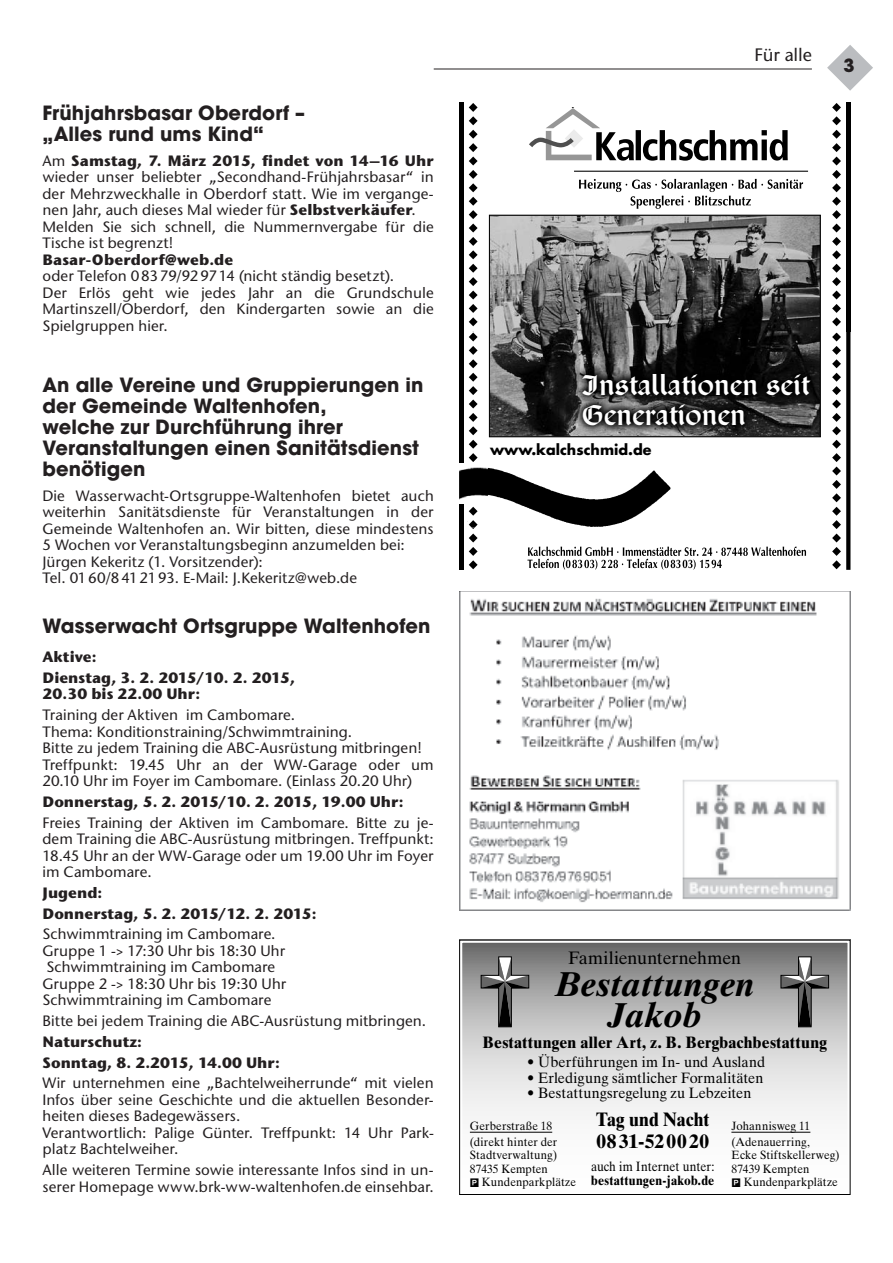
<style>
.page{position:relative;width:893px;height:1263px;background:#fff}
.page>*{position:absolute;margin:0;border:0;box-sizing:border-box;transform-origin:0 0}
.t1{font:italic 700 34.5px/31.5px "Times Ten LT";color:#000;text-align:center}
.t2{font:30px/30px "San Marco LTCYR";color:#fff}
.t3{font:700 19.5px/21px "Avant Garde LT";letter-spacing:.005em;color:#231f20}
.t4{font:700 19.5px/22.5px "Times Ten LT";letter-spacing:.01em;color:#000;scale:.9 1}
.t5{font:18px "Times Ten LT";letter-spacing:-.015em;color:#000}
.t6{font:500 18px "ITC Stone Sans";letter-spacing:-.015em;color:#231f20}
.t7{font:700 18px "Avant Garde LT";color:#231f20}
.t8{font:700 16.5px "Times Ten LT";letter-spacing:.01em;color:#000;scale:.96 1}
.t9{font:500 15px/16.5px "ITC Stone Sans";letter-spacing:.005em;color:#231f20}
.t10{font:700 15px/20.7px "ITC Stone Sans";color:#231f20}
.t11{font:15px "Times Ten LT";letter-spacing:.005em;color:#000;scale:.96 1}
.t12{font:700 14.25px "Futura LT";color:#000}
.t13{font:700 13.5px "Times Ten LT";letter-spacing:.015em;color:#000;scale:.9 1}
.t14{font:13.5px "Times Ten LT";letter-spacing:.005em;color:#000;scale:.9 1}
.t15{font:12px/15.6px "Times Ten LT";letter-spacing:.005em;color:#000;scale:.95 1}
.s1{font-weight:700}
</style>
<div class="page">
<svg style="left:827px;top:45px;width:46px;height:46px"></svg>
<hr style="left:434px;top:69px;width:378px;height:1px;background:#231f20">
<hr style="left:459px;top:102px;width:4px;height:230px;background:#000">
<hr style="left:846px;top:102px;width:4px;height:230px;background:#000">
<hr style="left:574px;top:171px;width:234px;height:1px;background:#000">
<svg style="left:579px;top:179px;width:224px;height:30px"></svg>
<hr style="left:459px;top:332px;width:4px;height:238px;background:#000">
<svg style="left:469px;top:103px;width:9px;height:224px"></svg>
<svg style="left:469px;top:332px;width:381px;height:238px"></svg>
<hr style="left:459px;top:463px;width:28px;height:4px;background:#fff">
<img style="left:463px;top:468px;width:207px;height:59px">
<svg style="left:469px;top:507px;width:9px;height:49px"></svg>
<img style="left:459px;top:467px;width:28px;height:36px">
<svg style="left:527px;top:547px;width:279px;height:23px"></svg>
<svg style="left:529px;top:108px;width:259px;height:53px"></svg>
<svg style="left:489px;top:215px;width:331px;height:222px;background:#5d5d5d"></svg>
<img style="left:574px;top:365px;width:245px;height:69px">
<svg style="left:830px;top:103px;width:13px;height:466px"></svg>
<img style="left:459px;top:591px;width:391px;height:319px">
<svg style="left:463px;top:944px;width:383px;height:189px"></svg>
<svg style="left:481px;top:957px;width:48px;height:70px;background:#858585"></svg>
<svg style="left:781px;top:957px;width:48px;height:70px;background:#858585"></svg>
<div style="left:459px;top:940px;width:391px;height:255px;border:3px solid #fff"></div>
<div style="left:459px;top:940px;width:391px;height:255px;border:1px solid #000"></div>
<hr style="left:470px;top:1132px;width:82px;height:1px;background:#000">
<hr style="left:731px;top:1132px;width:79px;height:1px;background:#000">
<h3 class="t3" style="left:42px;top:103px;width:264px">Frühjahrsbasar Oberdorf – „Alles rund ums Kind“</h3>
<p class="t9" style="left:42px;top:153px;width:393px">Am <span class="s1">Samstag, 7. März 2015, findet von 14–16 Uhr </span>wieder unser beliebter „Secondhand-Frühjahrsbasar“ in der Mehrzweckhalle in Oberdorf statt. Wie im vergange&shy;nen Jahr, auch dieses Mal wieder für <span class="s1">Selbstverkäufer</span>.<br>Melden Sie sich schnell, die Nummernvergabe für die Tische ist begrenzt!</p>
<p class="t10" style="left:42px;top:250px;width:192px">Basar-Oberdorf@web.de</p>
<p class="t9" style="left:42px;top:269px;width:393px">oder Telefon 0 83 79/92 97 14 (nicht ständig besetzt).<br>Der Erlös geht wie jedes Jahr an die Grundschule Martinszell/Oberdorf, den Kindergarten sowie an die Spielgruppen hier.</p>
<h3 class="t3" style="left:42px;top:375px;width:383px">An alle Vereine und Gruppierungen in der Gemeinde Waltenhofen,<br>welche zur Durchführung ihrer<br>Veranstaltungen einen Sanitätsdienst benötigen</h3>
<p class="t9" style="left:42px;top:488px;width:393px">Die Wasserwacht-Ortsgruppe-Waltenhofen bietet auch weiterhin Sanitätsdienste für Veranstaltungen in der Gemeinde Waltenhofen an. Wir bitten, diese mindestens 5 Wochen vor Veranstaltungsbeginn anzumelden bei:<br>Jürgen Kekeritz (1. Vorsitzender):<br>Tel. 01 60/8 41 21 93. E-Mail: J.Kekeritz@web.de</p>
<h3 class="t3" style="left:42px;top:617px;width:389px">Wasserwacht Ortsgruppe Waltenhofen</h3>
<p class="t10" style="left:42px;top:647px;width:254px">Aktive:<br>Dienstag, 3. 2. 2015/10. 2. 2015,</p>
<p class="t10" style="left:42px;top:685px;width:159px">20.30 bis 22.00 Uhr:</p>
<p class="t9" style="left:42px;top:708px;width:393px">Training der Aktiven im Cambomare.<br>Thema: Konditionstraining/Schwimmtraining.<br>Bitte zu jedem Training die ABC-Ausrüstung mitbringen!<br>Treffpunkt: 19.45 Uhr an der WW-Garage oder um 20.10 Uhr im Foyer im Cambomare. (Einlass 20.20 Uhr)</p>
<p class="t10" style="left:42px;top:792px;width:363px">Donnerstag, 5. 2. 2015/10. 2. 2015, 19.00 Uhr:</p>
<p class="t9" style="left:42px;top:815px;width:393px;text-align:justify">Freies Training der Aktiven im Cambomare. Bitte zu je&shy;dem Training die ABC-Ausrüstung mitbringen. Treffpunkt:<br>18.45 Uhr an der WW-Garage oder um 19.00 Uhr im Foyer im Cambomare.</p>
<p class="t10" style="left:42px;top:883px;width:276px">Jugend:<br>Donnerstag, 5. 2. 2015/12. 2. 2015:</p>
<p class="t9" style="left:42px;top:927px;width:245px">Schwimmtraining im Cambomare.<br>Gruppe 1 -&gt; 17:30 Uhr bis 18:30 Uhr<br>Schwimmtraining im Cambomare<br>Gruppe 2 -&gt; 18:30 Uhr bis 19:30 Uhr<br>Schwimmtraining im Cambomare</p>
<p class="t9" style="left:42px;top:1014px;width:385px">Bitte bei jedem Training die ABC-Ausrüstung mitbringen.</p>
<p class="t10" style="left:42px;top:1032px;width:239px">Naturschutz:<br>Sonntag, 8. 2.2015, 14.00 Uhr:</p>
<p class="t9" style="left:42px;top:1076px;width:393px">Wir unternehmen eine „Bachtelweiherrunde“ mit vielen Infos über seine Geschichte und die aktuellen Besonder&shy;heiten dieses Badegewässers.<br>Verantwortlich: Palige Günter. Treffpunkt: 14 Uhr Park&shy;platz Bachtelweiher.</p>
<p class="t9" style="left:42px;top:1163px;width:393px">Alle weiteren Termine sowie interessante Infos sind in un&shy;serer Homepage www.brk-ww-waltenhofen.de einsehbar.</p>
<p class="t6" style="left:754px;top:46px;width:59px">Für alle</p>
<p class="t7" style="left:843px;top:57px;width:13px">3</p>
<h2 class="t2" style="left:581px;top:369px;width:229px">Installationen seit<br>Generationen</h2>
<p class="t12" style="left:490px;top:442px;width:163px">www.kalchschmid.de</p>
<p class="t5" style="left:569px;top:951px;width:174px">Familienunternehmen</p>
<h1 class="t1" style="left:555px;top:968px;width:201px">Bestattungen<br>Jakob</h1>
<p class="t8" style="left:482px;top:1036px;width:360px">Bestattungen aller Art, z. B. Bergbachbestattung</p>
<p class="t11" style="left:527px;top:1057px;width:249px">• Überführungen im In- und Ausland</p>
<p class="t11" style="left:527px;top:1072px;width:247px">• Erledigung sämtlicher Formalitäten</p>
<p class="t11" style="left:527px;top:1088px;width:235px">• Bestattungsregelung zu Lebzeiten</p>
<h3 class="t4" style="left:596px;top:1110px;width:127px">Tag und Nacht<br>0831-520020</h3>
<p class="t14" style="left:591px;top:1161px;width:139px">auch im Internet unter:</p>
<p class="t13" style="left:591px;top:1175px;width:138px">bestattungen-jakob.de</p>
<p class="t15" style="left:470px;top:1120px;width:93px">Gerberstraße 18 (direkt hinter der</p>
<p class="t15" style="left:470px;top:1149px;width:93px">Stadtverwaltung)</p>
<p class="t15" style="left:470px;top:1162px;width:84px">87435 Kempten</p>
<p class="t15" style="left:482px;top:1176px;width:101px">Kundenparkplätze</p>
<p class="t15" style="left:731px;top:1120px;width:85px">Johannisweg 11 (Adenauerring,</p>
<p class="t15" style="left:731px;top:1150px;width:115px;line-height:13.5px">Ecke Stiftskellerweg)<br>87439 Kempten</p>
<p class="t15" style="left:744px;top:1176px;width:101px">Kundenparkplätze</p>
</div>
